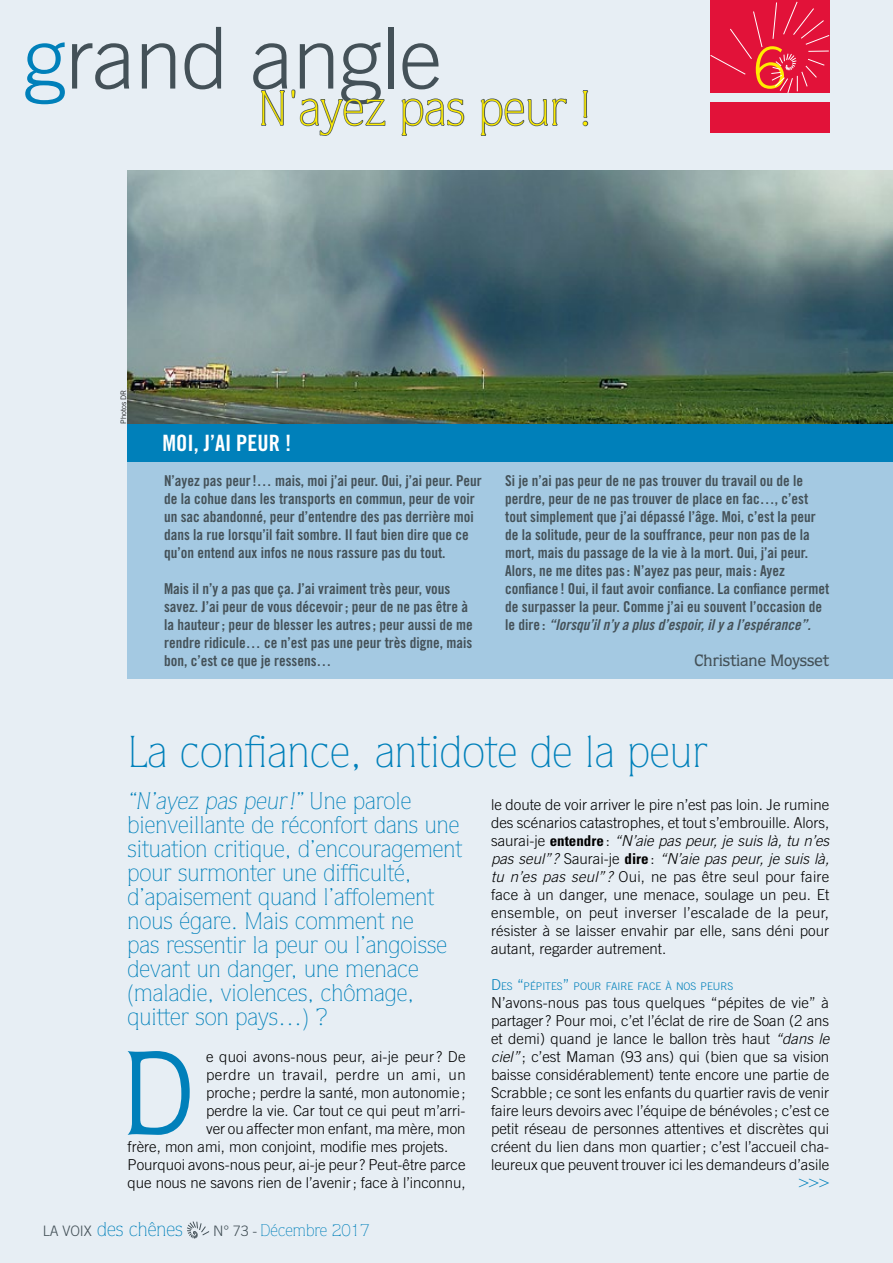
<style>
.page{position:relative;width:893px;height:1263px;background:#e7eef4}
.page>*{position:absolute;margin:0;border:0;box-sizing:border-box;transform-origin:0 0}
.t1{font:119.1px "Quorum";color:#0080ba}
.t2{font:300 85.35px "Trade Gothic";letter-spacing:-.01em;color:#445158}
.t3{font:300 57.45px "Trade Gothic";color:#ffed00}
.t4{font:300 49.2px "Quorum";color:#ffed00}
.t5{font:300 45px "Quorum";color:#0080ba}
.t6{font:300 24px/24px "Quorum";color:#0080ba}
.t7{font:22.5px "Trade Gothic Bold Cond Twenty";color:#fff}
.t8{font:300 19.8px "Quorum";color:#0080ba}
.t9{font:18px "Times New Roman";color:#0080ba}
.t10{font:300 16.8px "Quorum";color:#0080ba}
.t11{font:500 16.5px "Quorum";color:#445158}
.t12{font:300 15px/18px "Trade Gothic";color:#000;text-align:justify}
.t13{font:15px/18px "Trade Gothic Bold Cond Twenty";color:#445158}
.t14{font:15px "Trade Gothic Bold Cond Twenty Obl";color:#445158}
.t15{font:300 15px "Trade Gothic";letter-spacing:.035em;color:#000}
.t16{font:300 10.5px "Trade Gothic";color:#0080ba}
.t17{font:300 7.5px "Trade Gothic";color:#000}
.s1{color:#0080ba}
.s2{font-family:"Trade Gothic Bold Cond Twenty"}
.s3{font-family:"Trade Gothic";font-size:14.4px;color:#445158}
.s4{font-family:"Univers";font-weight:700;font-stretch:condensed}
.s5{font-style:italic}
.s6{font-size:15px}
</style>
<div class="page">
<svg style="left:261px;top:89px;width:125px;height:47px"></svg>
<svg style="left:401px;top:98px;width:64px;height:38px"></svg>
<svg style="left:480px;top:98px;width:87px;height:38px"></svg>
<svg style="left:582px;top:90px;width:7px;height:37px"></svg>
<svg style="left:187px;top:1221px;width:22px;height:17px"></svg>
<div style="left:710px;top:0;width:119px;height:92px;background:#e21239"></div>
<div style="left:710px;top:102px;width:119px;height:31px;background:#e21239"></div>
<svg style="left:710px;top:11px;width:52px;height:64px"></svg>
<svg style="left:773px;top:2px;width:4px;height:37px"></svg>
<svg style="left:783px;top:1px;width:47px;height:44px"></svg>
<svg style="left:771px;top:51px;width:58px;height:42px"></svg>
<img style="left:128px;top:170px;width:765px;height:254px">
<div style="left:128px;top:451px;width:765px;height:227px;background:#a4c9e2"></div>
<div style="left:128px;top:424px;width:765px;height:37px;background:#0080ba"></div>
<h2 class="t2" style="left:24px;top:8px;width:420px"><span class="s1">g</span>rand angle</h2>
<h3 class="t4" style="left:258px;top:80px;width:334px">N'ayez pas peur !</h3>
<p class="t17" style="left:119px;top:424px;width:35px;rotate:-90deg">Photos DR</p>
<h3 class="t7" style="left:163px;top:429px;width:130px">MOI, J’AI PEUR !</h3>
<h3 class="t3" style="left:754px;top:34px;width:33px">6</h3>
<p class="t13" style="left:164px;top:472px;width:319px">N’ayez pas peur!… mais, moi j’ai peur. Oui, j’ai peur. Peur de la cohue dans les transports en commun, peur de voir un sac abandonné, peur d’entendre des pas derrière moi dans la rue lorsqu’il fait sombre. Il faut bien dire que ce qu’on entend aux infos ne nous rassure pas du tout.</p>
<p class="t13" style="left:164px;top:580px;width:310px">Mais il n’y a pas que ça. J’ai vraiment très peur, vous savez. J’ai peur de vous décevoir; peur de ne pas être à la hauteur; peur de blesser les autres; peur aussi de me rendre ridicule… ce n’est pas une peur très digne, mais bon, c’est ce que je ressens…</p>
<p class="t13" style="left:505px;top:472px;width:326px">Si je n’ai pas peur de ne pas trouver du travail ou de le perdre, peur de ne pas trouver de place en fac…, c’est tout simplement que j’ai dépassé l’âge. Moi, c’est la peur de la solitude, peur de la souffrance, peur non pas de la mort, mais du passage de la vie à la mort. Oui, j’ai peur.<br>Alors, ne me dites pas: N’ayez pas peur, mais: Ayez confiance ! Oui, il faut avoir confiance. La confiance permet de surpasser la peur. Comme j’ai eu souvent l’occasion de</p>
<p class="t14" style="left:505px;top:616px;width:307px"><span class="s2">le dire :</span> “lorsqu’il n’y a plus d’espoir, il y a l’espérance”.</p>
<p class="t11" style="left:694px;top:651px;width:136px">Christiane Moysset</p>
<h3 class="t5" style="left:128px;top:725px;width:581px">La confiance, antidote de la peur</h3>
<p class="t6" style="left:128px;top:789px;width:336px">“N’ayez pas peur!” U n e p a ro l e bienveillante de réconfort dans une situation critique, d’encouragement pour surmonter une difficulté, d’apaisement quand l’affolement nous égare. Mais comment ne<br>pas ressentir la peur ou l’angoisse devant un danger, une menace (maladie, violences, chômage, quitter son pays…) ?</p>
<h1 class="t1" style="left:121px;top:1023px;width:74px">D</h1>
<p class="t12" style="left:206px;top:1047px;width:261px">e quoi avons-nous peur, ai-je peur? De</p>
<p class="t15" style="left:206px;top:1066px;width:261px">perdre un travail, perdre un ami, un</p>
<p class="t12" style="left:206px;top:1083px;width:261px">proche; perdre la santé, mon autonomie ;</p>
<p class="t12" style="left:206px;top:1101px;width:261px">perdre la vie. Car tout ce qui peut m’arri-</p>
<p class="t12" style="left:206px;top:1119px;width:261px">ver ou affecter mon enfant, ma mère, mon</p>
<p class="t12" style="left:128px;top:1137px;width:322px">frère, mon ami, mon conjoint, modifie mes projets.</p>
<p class="t12" style="left:128px;top:1155px;width:340px">Pourquoi avons-nous peur, ai-je peur? Peut-être parce</p>
<p class="t12" style="left:128px;top:1173px;width:340px">que nous ne savons rien de l’avenir; face à l’inconnu,</p>
<h3 class="t8" style="left:43px;top:1218px;width:142px"><span class="s3">LA VOIX</span> des chênes</h3>
<p class="t10" style="left:213px;top:1221px;width:158px"><span class="s3">N° 73 -</span> Décembre 2017</p>
<p class="t12" style="left:491px;top:795px;width:340px">le doute de voir arriver le pire n’est pas loin. Je rumine des scénarios catastrophes, et tout s’embrouille. Alors, saurai-je <span class="s4">entendre</span> : <span class="s5">“N’aie pas peur, je suis là, tu n’es pas seul” ?</span> Saurai-je <span class="s4">dire</span>: <span class="s5">“N’aie pas peur, je suis là, tu n’es pas seul” ?</span> Oui, ne pas être seul pour faire face à un danger, une menace, soulage un peu. Et ensemble, on peut inverser l’escalade de la peur, résister à se laisser envahir par elle, sans déni pour autant, regarder autrement.</p>
<p class="t16" style="left:491px;top:980px;width:244px"><span class="s6">D</span>ES <span class="s6">“</span>PÉPITES<span class="s6">”</span> POUR FAIRE FACE À NOS PEURS</p>
<p class="t12" style="left:491px;top:993px;width:340px">N’avons-nous pas tous quelques “pépites de vie” à partager? Pour moi, c’et l’éclat de rire de Soan (2 ans et demi) quand je lance le ballon très haut <span class="s5">“dans le ciel”</span> ; c’est Maman (93 ans) qui (bien que sa vision baisse considérablement) tente encore une partie de Scrabble; ce sont les enfants du quartier ravis de venir faire leurs devoirs avec l’équipe de bénévoles ; c’est ce petit réseau de personnes attentives et discrètes qui créent du lien dans mon quartier; c’est l’accueil cha&shy;leureux que peuvent trouver ici les demandeurs d’asile</p>
<p class="t9" style="left:799px;top:1170px;width:32px">&gt;&gt;&gt;</p>
</div>
